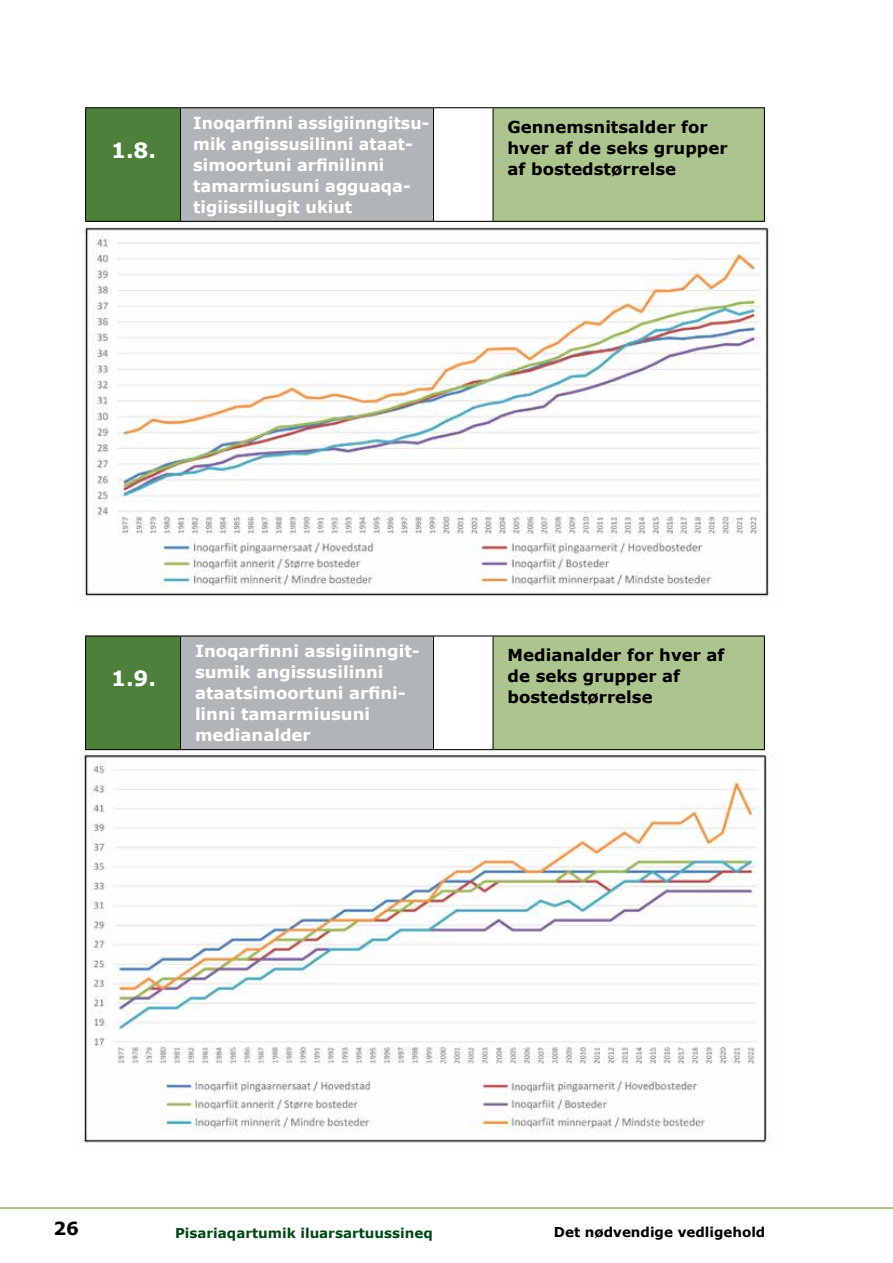
<style>
.page{position:relative;width:893px;height:1263px;background:#fff}
.page>*{position:absolute;margin:0;border:0;box-sizing:border-box;transform-origin:0 0}
.t1{font:700 21px "Verdana";color:#fff}
.t2{font:700 18px "Verdana";color:#000}
.t3{font:700 16.5px/21px "Verdana";color:#fff;scale:.96 1}
.t4{font:700 16.5px/21px "Verdana";color:#000}
.t5{font:700 16.5px/21px "Verdana";color:#fff}
.t6{font:700 13.5px "Verdana";color:#004717}
.t7{font:700 13.5px "Verdana";color:#000}
</style>
<div class="page">
<hr style="left:0;top:1207px;width:893px;height:2px;background:#acc48d">
<div style="left:86px;top:108px;width:94px;height:113px;background:#4f803b"></div>
<div style="left:180px;top:108px;width:253px;height:113px;background:#b2b5b8"></div>
<div style="left:493px;top:108px;width:271px;height:113px;background:#acc48d"></div>
<hr style="left:85px;top:107px;width:95px;height:1px;background:#000">
<hr style="left:85px;top:108px;width:1px;height:113px;background:#000">
<hr style="left:180px;top:107px;width:253px;height:1px;background:#000">
<hr style="left:433px;top:107px;width:60px;height:1px;background:#000">
<hr style="left:493px;top:107px;width:272px;height:1px;background:#000">
<hr style="left:764px;top:108px;width:1px;height:113px;background:#000">
<hr style="left:85px;top:221px;width:95px;height:1px;background:#000">
<hr style="left:180px;top:221px;width:253px;height:1px;background:#000">
<hr style="left:433px;top:221px;width:60px;height:1px;background:#000">
<hr style="left:493px;top:221px;width:272px;height:1px;background:#000">
<hr style="left:180px;top:108px;width:1px;height:113px;background:#000">
<hr style="left:433px;top:108px;width:1px;height:113px;background:#000">
<hr style="left:493px;top:108px;width:1px;height:113px;background:#000">
<div style="left:86px;top:636px;width:94px;height:114px;background:#4f803b"></div>
<div style="left:180px;top:636px;width:253px;height:114px;background:#b2b5b8"></div>
<div style="left:493px;top:636px;width:271px;height:114px;background:#acc48d"></div>
<hr style="left:85px;top:635px;width:95px;height:1px;background:#000">
<hr style="left:85px;top:636px;width:1px;height:113px;background:#000">
<hr style="left:180px;top:635px;width:253px;height:1px;background:#000">
<hr style="left:433px;top:635px;width:60px;height:1px;background:#000">
<hr style="left:493px;top:635px;width:272px;height:1px;background:#000">
<hr style="left:764px;top:636px;width:1px;height:113px;background:#000">
<hr style="left:85px;top:749px;width:95px;height:1px;background:#000">
<hr style="left:180px;top:749px;width:253px;height:1px;background:#000">
<hr style="left:433px;top:749px;width:60px;height:1px;background:#000">
<hr style="left:493px;top:749px;width:272px;height:1px;background:#000">
<hr style="left:180px;top:636px;width:1px;height:113px;background:#000">
<hr style="left:433px;top:636px;width:1px;height:113px;background:#000">
<hr style="left:493px;top:636px;width:1px;height:113px;background:#000">
<img style="left:83px;top:225px;width:689px;height:372px">
<img style="left:82px;top:754px;width:688px;height:390px">
<p class="t1" style="left:111px;top:135px;width:47px">1.8.</p>
<p class="t3" style="left:193px;top:112px;width:247px">Inoqarfinni assigiinngitsu&shy;mik angissusilinni ataat&shy;simoortuni arfinilinni tamarmiusuni agguaqa&shy;tigiissillugit ukiut</p>
<p class="t4" style="left:508px;top:116px;width:221px">Gennemsnitsalder for hver af de seks grupper af bostedstørrelse</p>
<p class="t1" style="left:111px;top:663px;width:47px">1.9.</p>
<p class="t5" style="left:195px;top:640px;width:226px">Inoqarfinni assigiinngit&shy;sumik angissusilinni ataatsimoortuni arfini&shy;linni tamarmiusuni medianalder</p>
<p class="t4" style="left:508px;top:644px;width:218px">Medianalder for hver af de seks grupper af bostedstørrelse</p>
<p class="t2" style="left:53px;top:1216px;width:27px">26</p>
<p class="t6" style="left:175px;top:1223px;width:259px">Pisariaqartumik iluarsartuussineq</p>
<p class="t7" style="left:554px;top:1222px;width:213px">Det nødvendige vedligehold</p>
</div>
